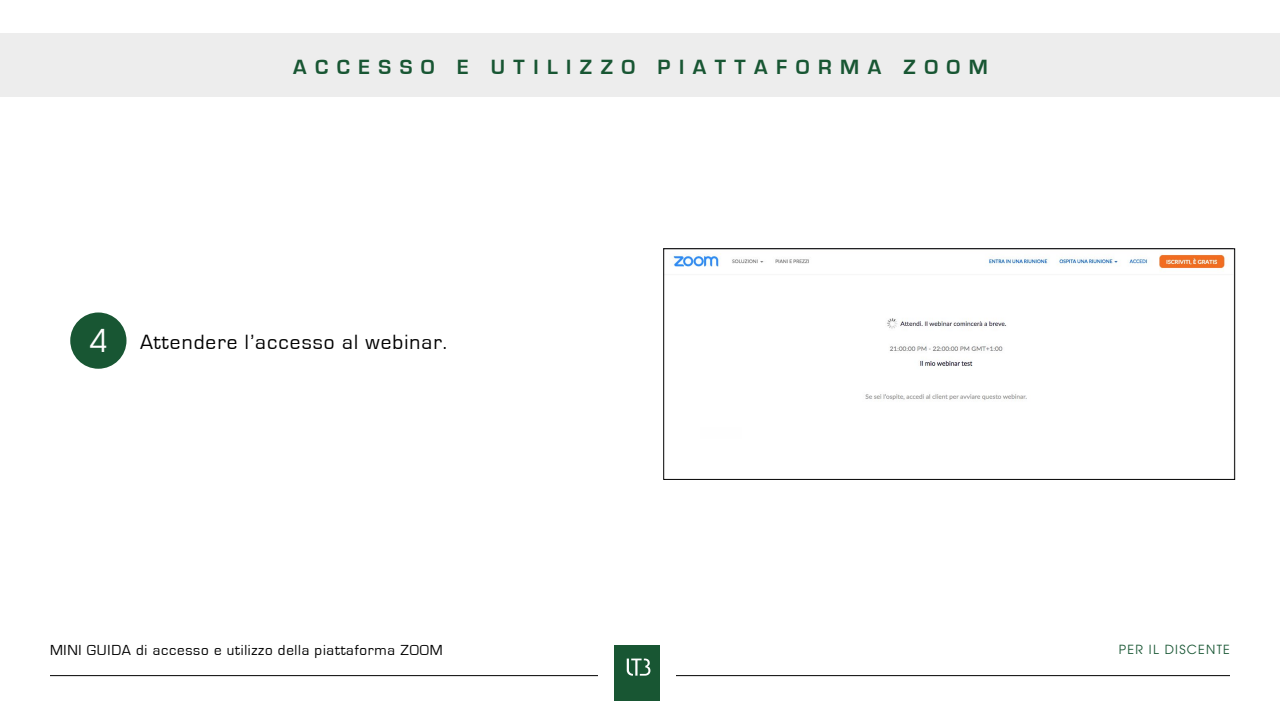
<style>
.page{position:relative;width:1280px;height:720px;background:#fff}
.page>*{position:absolute;margin:0;border:0;box-sizing:border-box;transform-origin:0 0}
.t1{font:700 21.25px "Eurostile";letter-spacing:.4em;color:#185633}
.t2{font:21.25px "Eurostile";letter-spacing:.05em;color:#000}
.t3{font:15px "Eurostile";letter-spacing:.05em;color:#000}
.t4{font:12.5px "Avant Garde";letter-spacing:.1em;color:#185633}
.s1{font-family:"Avant Garde";font-size:31.25px;color:#fff}
</style>
<div class="page">
<div style="left:0;top:33px;width:1280px;height:64px;background:#ededed"></div>
<hr style="left:50px;top:675px;width:1180px;height:1px;background:#000">
<div style="left:598px;top:645px;width:78px;height:56px;background:#fff"></div>
<div style="left:615px;top:645px;width:45px;height:55px;background:#185633"></div>
<svg style="left:627px;top:659px;width:23px;height:17px"></svg>
<div style="left:70px;top:312px;width:57px;height:57px;background:#185633;border-radius:50%"></div>
<img style="left:672px;top:254px;width:554px;height:146px">
<div style="left:663px;top:248px;width:572px;height:232px;border:1px solid #000"></div>
<h1 class="t1" style="left:293px;top:55px;width:696px">ACCESSO E UTILIZZO PIATTAFORMA ZOOM</h1>
<h1 class="t2" style="left:90px;top:330px;width:359px"><span class="s1">4</span>1. Attendere l’accesso al webinar.</h1>
<p class="t3" style="left:50px;top:642px;width:394px">MINI GUIDA di accesso e utilizzo della piattaforma ZOOM</p>
<p class="t4" style="left:1119px;top:642px;width:113px">PER IL DISCENTE</p>
</div>
